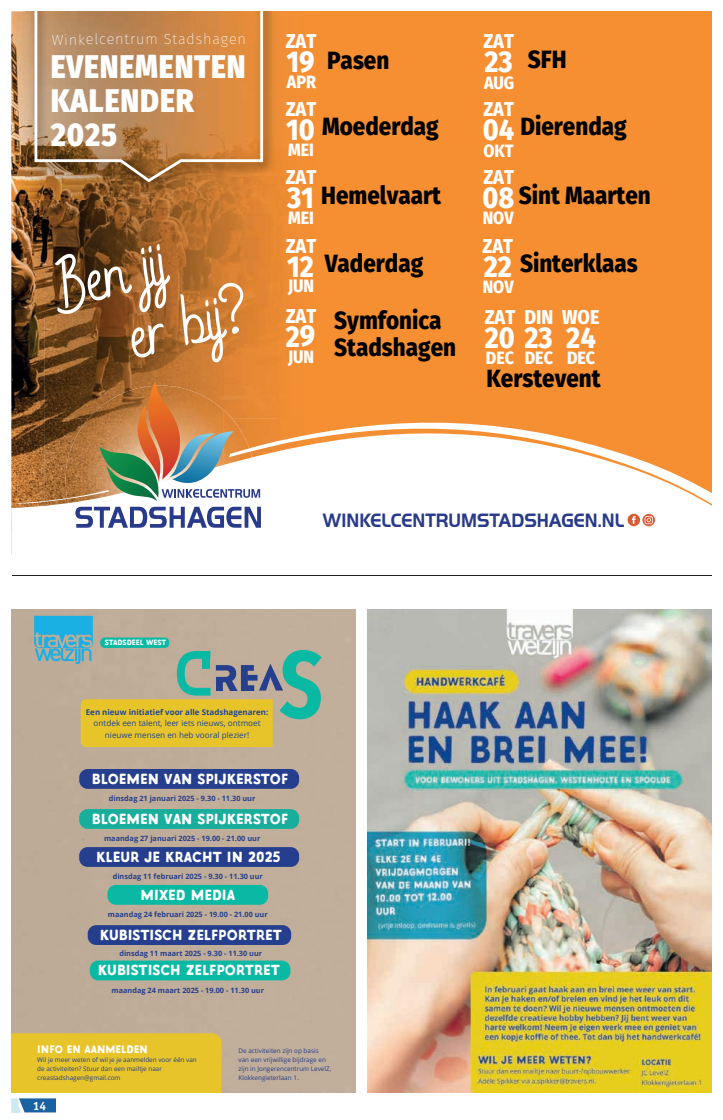
<style>
.page{position:relative;width:723px;height:1120px;background:#fff}
.page>*{position:absolute;margin:0;border:0;box-sizing:border-box;transform-origin:0 0}
.t1{font:72.7px "December";color:#fff;scale:.89 1}
.t2{font:900 32.3px/34.2px "Fira Sans";letter-spacing:.03em;color:#fff;scale:.89 1}
.t3{font:800 30.2px "Fira Sans";color:#fff;scale:.89 1}
.t4{font:800 25.2px/26.6px "Fira Sans";color:#000001;scale:.89 1}
.t5{font:800 20.2px "Fira Sans";color:#fff;scale:.89 1}
.t6{font:700 20.1px "Handel Got D";color:#283a89;scale:.89 1}
.t7{font:800 18px "Fira Sans";color:#fff;scale:.89 1}
.t8{font:200 14.6px "Fira Sans";letter-spacing:.05em;color:#fff}
.t9{font:14.5px "Labours";color:#fff}
.t10{font:700 12px "Officina Sans Std";color:#fff}
.t11{font:10.8px "Labours";color:#fff}
.t12{font:8.2px/11.6px "Open Sans";color:#224597;text-align:center}
.t13{font:700 8px "Open Sans";color:#224597}
.t14{font:7.6px "Labours";color:#fff}
.t15{font:700 7.3px "Open Sans";color:#253f8e}
.t16{font:6.4px/9.1px "Open Sans";color:#253f8e}
.s1{font-size:30.2px;color:#fff}
</style>
<div class="page">
<svg style="left:11px;top:1098px;width:45px;height:14px"></svg>
<div style="left:546px;top:11px;width:165px;height:377px;background:#f58f32"></div>
<img style="left:11px;top:11px;width:33px;height:371px">
<div style="left:280px;top:11px;width:266px;height:136px;background:#f58f32"></div>
<div style="left:279px;top:147px;width:267px;height:241px;background:#f58f32"></div>
<img style="left:44px;top:199px;width:235px;height:189px">
<svg style="left:11px;top:388px;width:700px;height:166px"></svg>
<img style="left:26px;top:11px;width:254px;height:188px">
<svg style="left:33px;top:11px;width:231px;height:173px;background:#c08854"></svg>
<svg style="left:261px;top:406px;width:450px;height:102px"></svg>
<div style="left:627px;top:514px;width:13px;height:12px;background:#d95b34;border-radius:50%"></div>
<svg style="left:632px;top:516px;width:4px;height:8px"></svg>
<svg style="left:642px;top:514px;width:13px;height:12px"></svg>
<svg style="left:644px;top:516px;width:9px;height:8px"></svg>
<svg style="left:11px;top:382px;width:250px;height:146px"></svg>
<div style="left:11px;top:609px;width:345px;height:483px;background:#c0ad9a"></div>
<div style="left:11px;top:1033px;width:211px;height:59px;background:#e6c42a"></div>
<div style="left:79px;top:769px;width:220px;height:20px;background:#253f8e;border-radius:8px"></div>
<div style="left:79px;top:847px;width:220px;height:20px;background:#253f8e;border-radius:8px"></div>
<div style="left:107px;top:885px;width:161px;height:20px;background:#09b9a3;border-radius:8px"></div>
<div style="left:88px;top:925px;width:203px;height:20px;background:#253f8e;border-radius:8px"></div>
<div style="left:90px;top:960px;width:200px;height:20px;background:#09b9a3;border-radius:8px"></div>
<svg style="left:34px;top:616px;width:288px;height:131px;background:#adb083"></svg>
<div style="left:79px;top:809px;width:220px;height:20px;background:#18ae9c;border-radius:8px"></div>
<img style="left:367px;top:609px;width:344px;height:483px">
<hr style="left:12px;top:576px;width:699px;height:1px;background:#231f20">
<h3 class="t8" style="left:52px;top:29px;width:196px">Winkelcentrum Stadshagen</h3>
<h2 class="t2" style="left:51px;top:46px;width:220px">EVENEMENTEN<br>KALENDER<br>2025</h2>
<h1 class="t1" style="left:41px;top:244px;width:131px;rotate:-14deg">Ben jij</h1>
<h1 class="t1" style="left:119px;top:293px;width:139px;rotate:-14deg">er bij?</h1>
<h3 class="t5" style="left:286px;top:24px;width:36px">ZAT</h3>
<h3 class="t4" style="left:286px;top:44px;width:117px"><span class="s1">19</span> Pasen</h3>
<h3 class="t7" style="left:287px;top:67px;width:34px">APR</h3>
<h3 class="t5" style="left:286px;top:92px;width:36px">ZAT</h3>
<h3 class="t4" style="left:286px;top:111px;width:173px"><span class="s1">10</span> Moederdag</h3>
<h3 class="t7" style="left:288px;top:134px;width:30px">MEI</h3>
<h3 class="t5" style="left:286px;top:160px;width:36px">ZAT</h3>
<h3 class="t4" style="left:321px;top:180px;width:136px">Hemelvaart</h3>
<h3 class="t3" style="left:287px;top:171px;width:32px">31</h3>
<h3 class="t7" style="left:288px;top:202px;width:30px">MEI</h3>
<h3 class="t5" style="left:286px;top:228px;width:36px">ZAT</h3>
<h3 class="t4" style="left:287px;top:248px;width:155px"><span class="s1">12</span> Vaderdag</h3>
<h3 class="t7" style="left:288px;top:270px;width:31px">JUN</h3>
<h3 class="t4" style="left:334px;top:305px;width:138px;text-indent:-48px"><sup>ZAT</sup> Symfonica<br>Stadshagen</h3>
<h3 class="t3" style="left:286px;top:310px;width:35px">29</h3>
<h3 class="t7" style="left:288px;top:341px;width:31px">JUN</h3>
<h3 class="t5" style="left:483px;top:24px;width:36px">ZAT</h3>
<h3 class="t4" style="left:484px;top:44px;width:94px"><span class="s1">23</span> SFH</h3>
<h3 class="t7" style="left:484px;top:67px;width:36px">AUG</h3>
<h3 class="t5" style="left:483px;top:92px;width:36px">ZAT</h3>
<h3 class="t4" style="left:483px;top:111px;width:163px"><span class="s1">04</span> Dierendag</h3>
<h3 class="t7" style="left:483px;top:135px;width:35px">OKT</h3>
<h3 class="t5" style="left:483px;top:160px;width:36px">ZAT</h3>
<h3 class="t4" style="left:483px;top:180px;width:190px"><span class="s1">08</span> Sint Maarten</h3>
<h3 class="t7" style="left:483px;top:202px;width:36px">NOV</h3>
<h3 class="t5" style="left:482px;top:228px;width:36px">ZAT</h3>
<h3 class="t4" style="left:484px;top:248px;width:175px"><span class="s1">22</span> Sinterklaas</h3>
<h3 class="t7" style="left:483px;top:271px;width:36px">NOV</h3>
<h3 class="t5" style="left:524px;top:299px;width:86px">DIN WOE</h3>
<h3 class="t3" style="left:485px;top:311px;width:126px">20 23 24</h3>
<h3 class="t7" style="left:567px;top:342px;width:33px">DEC</h3>
<h3 class="t5" style="left:485px;top:299px;width:36px">ZAT</h3>
<h3 class="t7" style="left:486px;top:342px;width:33px">DEC</h3>
<h3 class="t4" style="left:486px;top:363px;width:130px">Kerstevent</h3>
<h3 class="t7" style="left:525px;top:342px;width:33px">DEC</h3>
<p class="t14" style="left:105px;top:637px;width:63px">STADSDEEL WEST</p>
<p class="t13" style="left:86px;top:706px;width:184px">Een nieuw initiatief voor alle Stadshagenaren:</p>
<p class="t12" style="left:94px;top:717px;width:168px">ontdek een talent, leer iets nieuws, ontmoet nieuwe mensen en heb vooral plezier!</p>
<h3 class="t6" style="left:323px;top:509px;width:340px">WINKELCENTRUMSTADSHAGEN.NL</h3>
<h3 class="t9" style="left:92px;top:769px;width:198px">BLOEMEN VAN SPIJKERSTOF</h3>
<p class="t15" style="left:109px;top:793px;width:148px">dinsdag 21 januari 2025 - 9.30 - 11.30 uur</p>
<p class="t15" style="left:104px;top:833px;width:158px">maandag 27 januari 2025 - 19.00 - 21.00 uur</p>
<h3 class="t9" style="left:96px;top:846px;width:186px">KLEUR JE KRACHT IN 2025</h3>
<p class="t15" style="left:113px;top:871px;width:152px">dinsdag 11 februari 2025 - 9.30 - 11.30 uur</p>
<h3 class="t9" style="left:140px;top:884px;width:96px">MIXED MEDIA</h3>
<p class="t15" style="left:108px;top:909px;width:161px">maandag 24 februari 2025 - 19.00 - 21.00 uur</p>
<h3 class="t9" style="left:100px;top:924px;width:183px">KUBISTISCH ZELFPORTRET</h3>
<p class="t15" style="left:119px;top:948px;width:144px">dinsdag 11 maart 2025 - 9.30 - 11.30 uur</p>
<h3 class="t9" style="left:98px;top:960px;width:183px">KUBISTISCH ZELFPORTRET</h3>
<p class="t15" style="left:112px;top:985px;width:154px">maandag 24 maart 2025 - 19.00 - 11.30 uur</p>
<h3 class="t9" style="left:92px;top:809px;width:198px">BLOEMEN VAN SPIJKERSTOF</h3>
<h3 class="t11" style="left:37px;top:1042px;width:112px">INFO EN AANMELDEN</h3>
<p class="t16" style="left:37px;top:1055px;width:161px;line-height:8.7px">Wil je meer weten of wil je je aanmelden voor één van de activiteiten? Stuur dan een mailtje naar creastadshagen@gmail.com</p>
<h3 class="t10" style="left:33px;top:1098px;width:15px">14</h3>
<p class="t16" style="left:239px;top:1045px;width:94px">De activiteiten zijn op basis<br>van een vrijwillige bijdrage en zijn in Jongerencentrum LevelZ,<br>Klokkengieterlaan 1.</p>
</div>
